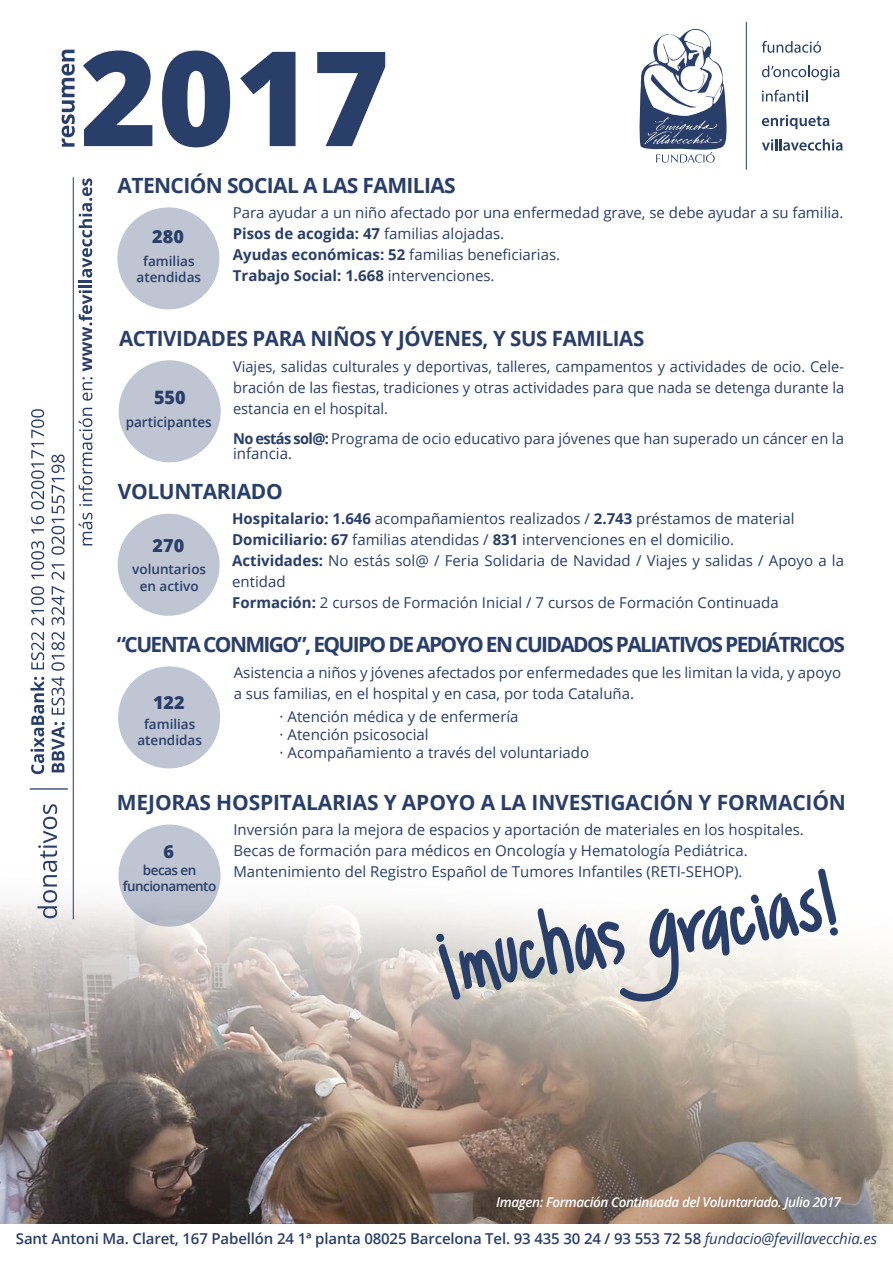
<style>
.page{position:relative;width:893px;height:1263px;background:#fff}
.page>*{position:absolute;margin:0;border:0;box-sizing:border-box;transform-origin:0 0}
.t1{font:800 132px "Open Sans";color:#2a3e6a}
.t2{font:700 21px "Open Sans";letter-spacing:-.02em;color:#2a3e6a}
.t3{font:700 21px "Open Sans";letter-spacing:-.08em;color:#2a3e6a}
.t4{font:800 18.45px "Open Sans";color:#2a3e6a}
.t5{font:800 18px "Open Sans";color:#2a3e6a}
.t6{font:15.45px "Open Sans";color:#2a3e6a}
.t7{font:15px/21px "Open Sans";color:#2a3e6a}
.t8{font:600 15px "Open Sans";letter-spacing:-.01em;color:#2a3e6a}
.t9{font:600 13.8px "Open Sans";color:#2a3e6a}
.t10{font:600 13.5px/16.2px "Open Sans";color:#2a3e6a;text-align:center}
.t11{font:italic 600 13.5px "Open Sans";letter-spacing:-.03em;color:#fff}
.t12{font:600 13.5px/16.2px "Open Sans";letter-spacing:-.04em;color:#2a3e6a;text-align:center}
.s1{font-weight:700}
.s2{font-size:15.45px}
.s3{font-weight:400;font-style:italic}
</style>
<div class="page">
<img style="left:0;top:21px;width:893px;height:1203px">
<div style="left:117px;top:207px;width:102px;height:102px;background:#bfc5d2;border-radius:50%"></div>
<div style="left:119px;top:360px;width:102px;height:102px;background:#bfc5d2;border-radius:50%"></div>
<hr style="left:73px;top:177px;width:1px;height:742px;background:#2a3e6a">
<hr style="left:30px;top:788px;width:38px;height:2px;background:#2a3e6a">
<div style="left:118px;top:514px;width:102px;height:102px;background:#bfc5d2;border-radius:50%"></div>
<div style="left:118px;top:666px;width:102px;height:102px;background:#bfc5d2;border-radius:50%"></div>
<div style="left:118px;top:824px;width:102px;height:103px;background:#bec4d1;border-radius:50%"></div>
<svg style="left:52px;top:722px;width:13px;height:50px"></svg>
<svg style="left:51px;top:677px;width:14px;height:38px"></svg>
<svg style="left:51px;top:632px;width:14px;height:39px"></svg>
<svg style="left:51px;top:586px;width:14px;height:39px"></svg>
<svg style="left:51px;top:564px;width:13px;height:16px"></svg>
<svg style="left:51px;top:454px;width:14px;height:101px"></svg>
<svg style="left:640px;top:22px;width:90px;height:141px"></svg>
<hr style="left:746px;top:22px;width:1px;height:148px;background:#2a3e6a">
<svg style="left:762px;top:41px;width:59px;height:12px"></svg>
<svg style="left:762px;top:65px;width:77px;height:15px"></svg>
<svg style="left:762px;top:90px;width:45px;height:12px"></svg>
<svg style="left:762px;top:115px;width:67px;height:14px"></svg>
<svg style="left:762px;top:139px;width:80px;height:12px"></svg>
<svg style="left:30px;top:677px;width:14px;height:97px"></svg>
<svg style="left:31px;top:632px;width:13px;height:37px"></svg>
<svg style="left:31px;top:586px;width:13px;height:39px"></svg>
<svg style="left:31px;top:541px;width:13px;height:38px"></svg>
<svg style="left:31px;top:516px;width:13px;height:18px"></svg>
<svg style="left:31px;top:409px;width:13px;height:100px"></svg>
<svg style="left:62px;top:50px;width:13px;height:97px"></svg>
<svg style="left:38px;top:804px;width:19px;height:114px"></svg>
<svg style="left:436px;top:868px;width:402px;height:134px"></svg>
<svg style="left:79px;top:178px;width:13px;height:193px"></svg>
<svg style="left:79px;top:513px;width:13px;height:32px"></svg>
<svg style="left:79px;top:408px;width:13px;height:98px"></svg>
<svg style="left:82px;top:377px;width:11px;height:24px"></svg>
<h1 class="t1" style="left:80px;top:-2px;width:311px">2017</h1>
<h2 class="t2" style="left:118px;top:171px;width:340px">ATENCIÓN SOCIAL A LAS FAMILIAS</h2>
<p class="t5" style="left:152px;top:223px;width:33px">280</p>
<p class="t10" style="left:137px;top:252px;width:66px">familias atendidas</p>
<p class="t7" style="left:233px;top:202px;width:612px">Para ayudar a un niño afectado por una enfermedad grave, se debe ayudar a su familia.<br><span class="s1">Pisos de acogida: 47</span> familias alojadas.<br><span class="s1">Ayudas económicas: 52</span> familias beneficiarias.<br><span class="s1">Trabajo Social: 1.668</span> intervenciones.</p>
<h2 class="t2" style="left:119px;top:323px;width:527px">ACTIVIDADES PARA NIÑOS Y JÓVENES, Y SUS FAMILIAS</h2>
<p class="t7" style="left:233px;top:356px;width:613px;text-align:justify">Viajes, salidas culturales y deportivas, talleres, campamentos y actividades de ocio. Cele&shy;bración de las fiestas, tradiciones y otras actividades para que nada se detenga durante la estancia en el hospital.</p>
<p class="t7" style="left:233px;top:428px;width:612px"><span class="s1">No estás sol@:</span> Programa de ocio educativo para jóvenes que han superado un cáncer en <span class="s2">la</span></p>
<p class="t6" style="left:233px;top:443px;width:60px">infancia.</p>
<p class="t4" style="left:154px;top:383px;width:33px">550</p>
<p class="t9" style="left:126px;top:412px;width:88px">participantes</p>
<h2 class="t2" style="left:118px;top:476px;width:166px">VOLUNTARIADO</h2>
<p class="t7" style="left:232px;top:508px;width:613px"><span class="s1">Hospitalario: 1.646</span> acompañamientos realizados / <span class="s1">2.743</span> préstamos de material <span class="s1">Domiciliario: 67</span> familias atendidas / <span class="s1">831</span> intervenciones en el domicilio.<br><span class="s1">Actividades:</span> No estás sol@ / Feria Solidaria de Navidad / Viajes y salidas / Apoyo a la entidad<br><span class="s1">Formación:</span> 2 cursos de Formación Inicial / 7 cursos de Formación Continuada</p>
<h2 class="t3" style="left:117px;top:629px;width:730px">“CUENTA CONMIGO”, EQUIPO DE APOYO EN CUIDADOS PALIATIVOS PEDIÁTRICOS</h2>
<p class="t5" style="left:153px;top:532px;width:33px">270</p>
<p class="t10" style="left:132px;top:561px;width:75px">voluntarios en activo</p>
<p class="t5" style="left:153px;top:689px;width:33px">122</p>
<p class="t10" style="left:137px;top:715px;width:66px">familias atendidas</p>
<p class="t7" style="left:234px;top:662px;width:609px">Asistencia a niños y jóvenes afectados por enfermedades que les limitan la vida, y apoyo a sus familias, en el hospital y en casa, por toda Cataluña.</p>
<p class="t7" style="left:280px;top:707px;width:311px;line-height:18px">· Atención médica y de enfermería<br>· Atención psicosocial<br>· Acompañamiento a través del voluntariado</p>
<h2 class="t2" style="left:117px;top:788px;width:730px">MEJORAS HOSPITALARIAS Y APOYO A LA INVESTIGACIÓN Y FORMACIÓN</h2>
<p class="t5" style="left:163px;top:838px;width:12px">6</p>
<p class="t12" style="left:123px;top:861px;width:95px">becas en funcionamento</p>
<p class="t7" style="left:233px;top:818px;width:572px">Inversión para la mejora de espacios y aportación de materiales en los hospitales.<br>Becas de formación para médicos en Oncología y Hematología Pediátrica.<br>Mantenimiento del Registro Español de Tumores Infantiles (RETI-SEHOP).</p>
<p class="t11" style="left:496px;top:1193px;width:347px">Imagen: Formación Continuada del Voluntariado. Julio 2017</p>
<p class="t8" style="left:16px;top:1228px;width:863px">Sant Antoni Ma. Claret, 167 Pabellón 24 1ª planta 08025 Barcelona Tel. 93 435 30 24 / 93 553 72 58 <span class="s3">fundacio@fevillavecchia.es</span></p>
</div>
